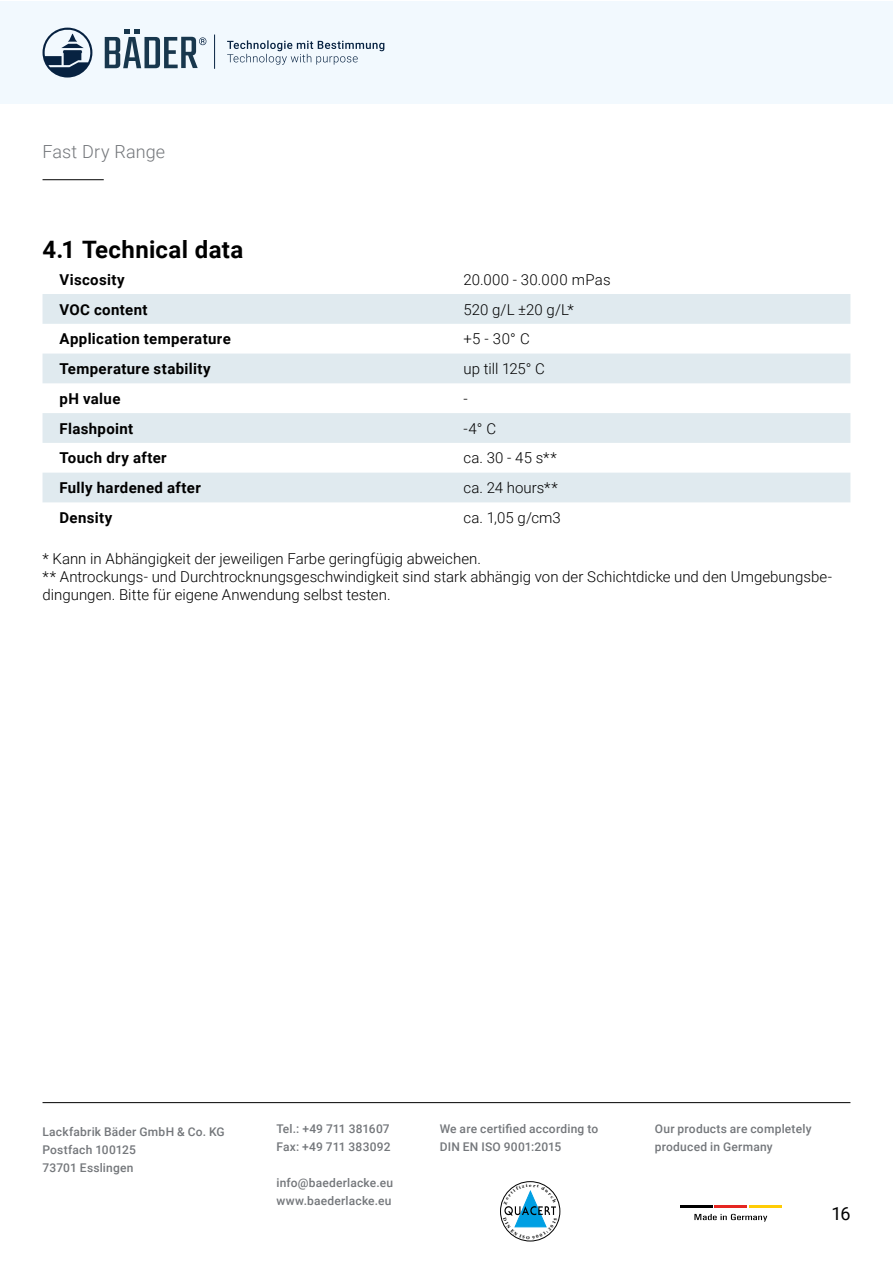
<style>
.page{position:relative;width:893px;height:1263px;background:#fff}
.page>*{position:absolute;margin:0;border:0;box-sizing:border-box;transform-origin:0 0}
.t1{font:700 24px "Roboto";letter-spacing:.015em;color:#000}
.t2{font:300 18px "Roboto";letter-spacing:.01em;color:#74777b}
.t3{font:18px "Roboto";color:#000}
.t4{font:300 15px/18px "Roboto";color:#000}
.t5{font:700 15px "Roboto";letter-spacing:.025em;color:#000}
.t6{font:300 15px "Roboto";letter-spacing:.02em;color:#000}
.t7{font:500 12px/18px "Roboto";letter-spacing:.02em;color:#74777b}
</style>
<div class="page">
<svg style="left:694px;top:1214px;width:73px;height:8px"></svg>
<hr style="left:680px;top:1205px;width:32px;height:3px;background:#000">
<hr style="left:715px;top:1205px;width:32px;height:3px;background:#e52621">
<hr style="left:749px;top:1205px;width:33px;height:3px;background:#ffcc05">
<div style="left:500px;top:1181px;width:60px;height:60px;border:1px solid #000;border-radius:50%"></div>
<hr style="left:43px;top:1102px;width:807px;height:1px;background:#000">
<div style="left:0;top:1px;width:893px;height:103px;background:#f2f9fe"></div>
<svg style="left:227px;top:40px;width:157px;height:25px"></svg>
<svg style="left:105px;top:30px;width:101px;height:38px"></svg>
<svg style="left:43px;top:28px;width:49px;height:50px"></svg>
<hr style="left:214px;top:35px;width:1px;height:34px;background:#072241">
<svg style="left:43px;top:294px;width:807px;height:208px;fill:#e0eaef"></svg>
<hr style="left:43px;top:179px;width:61px;height:1px;background:#000">
<svg style="left:503px;top:1183px;width:54px;height:56px"></svg>
<p class="t2" style="left:43px;top:139px;width:124px">Fast Dry Range</p>
<h1 class="t1" style="left:43px;top:233px;width:202px">4.1 Technical data</h1>
<p class="t5" style="left:60px;top:269px;width:67px">Viscosity</p>
<p class="t6" style="left:463px;top:269px;width:149px">20.000 - 30.000 mPas</p>
<p class="t5" style="left:60px;top:299px;width:90px">VOC content</p>
<p class="t4" style="left:463px;top:300px;width:112px">520 g/L ±20 g/L*</p>
<p class="t5" style="left:60px;top:328px;width:173px">Application temperature</p>
<p class="t4" style="left:463px;top:329px;width:68px">+5 - 30° C</p>
<p class="t5" style="left:60px;top:358px;width:153px">Temperature stability</p>
<p class="t4" style="left:463px;top:359px;width:83px">up till 125° C</p>
<p class="t5" style="left:60px;top:388px;width:62px">pH value</p>
<p class="t4" style="left:463px;top:389px;width:6px">-</p>
<p class="t5" style="left:60px;top:418px;width:75px">Flashpoint</p>
<p class="t4" style="left:463px;top:419px;width:34px">-4° C</p>
<p class="t5" style="left:60px;top:447px;width:109px">Touch dry after</p>
<p class="t4" style="left:463px;top:448px;width:95px">ca. 30 - 45 s**</p>
<p class="t5" style="left:60px;top:477px;width:143px">Fully hardened after</p>
<p class="t4" style="left:463px;top:478px;width:96px">ca. 24 hours**</p>
<p class="t5" style="left:60px;top:507px;width:54px">Density</p>
<p class="t4" style="left:463px;top:508px;width:99px">ca. 1,05 g/cm3</p>
<p class="t4" style="left:43px;top:549px;width:791px">* Kann in Abhängigkeit der jeweiligen Farbe geringfügig abweichen.<br>** Antrockungs- und Durchtrocknungsgeschwindigkeit sind stark abhängig von der Schichtdicke und den Umgebungsbe&shy;dingungen. Bitte für eigene Anwendung selbst testen.</p>
<p class="t7" style="left:43px;top:1122px;width:184px">Lackfabrik Bäder GmbH &amp; Co. KG<br>Postfach 100125<br>73701 Esslingen</p>
<p class="t7" style="left:440px;top:1119px;width:160px">We are certified according to<br>DIN EN ISO 9001:2015</p>
<p class="t7" style="left:655px;top:1119px;width:158px">Our products are completely produced in Germany</p>
<p class="t7" style="left:276px;top:1119px;width:116px">Tel.: +49 711 381607<br>Fax: +49 711 383092</p>
<p class="t7" style="left:276px;top:1173px;width:118px">info@baederlacke.eu www.baederlacke.eu</p>
<p class="t3" style="left:831px;top:1201px;width:21px">16</p>
</div>
